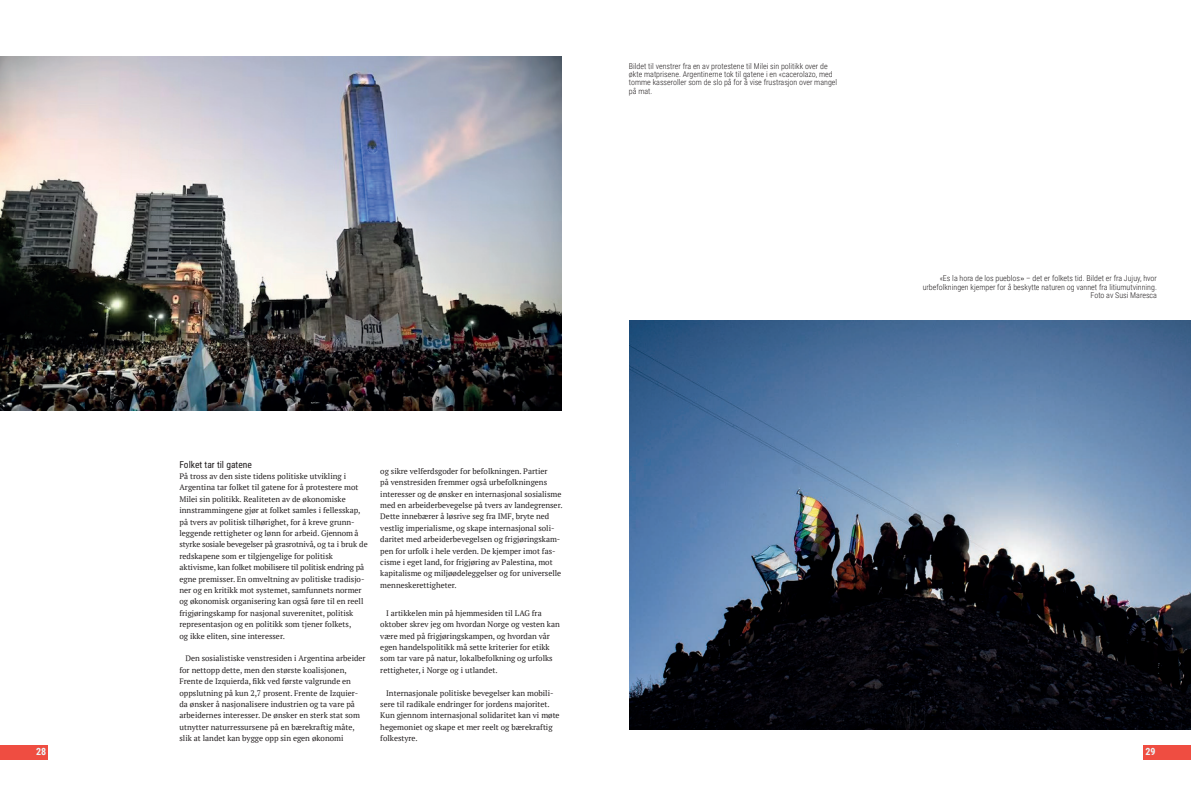
<style>
.page{position:relative;width:1191px;height:794px;background:#fff}
.page>*{position:absolute;margin:0;border:0;box-sizing:border-box;transform-origin:0 0}
.t1{font:700 10px "Roboto Condensed";color:#eaf6f9}
.t2{font:9.5px "Roboto Condensed";color:#231f20}
.t3{font:8px/11.4px "PT Serif";color:#231f20}
.t4{font:300 8px/8.4px "Roboto Condensed";color:#231f20;text-align:right}
.s1{font-family:"Trade Gothic Next LT Pro";font-weight:400}
</style>
<div class="page">
<img style="left:629px;top:320px;width:562px;height:410px">
<img style="left:0;top:57px;width:561px;height:353px">
<div style="left:0;top:745px;width:48px;height:15px;background:#ef4d41"></div>
<div style="left:1142px;top:745px;width:49px;height:15px;background:#ef4d41"></div>
<p class="t4" style="left:629px;top:61px;width:210px;text-align:left">Bildet til venstrer fra en av protestene til Milei sin politikk over de økte matprisene. Argentinerne tok til gatene i en «cacerolazo, med tomme kasseroller som de slo på for å vise frustrasjon over mangel på mat.</p>
<p class="t2" style="left:179px;top:457px;width:74px">Folket tar til gatene</p>
<p class="t3" style="left:179px;top:470px;width:190px">På tross av den siste tidens politiske utvikling i Argentina tar folket til gatene for å protestere mot Milei sin politikk. Realiteten av de økonomiske innstrammingene gjør at folket samles i fellesskap, på tvers av politisk tilhørighet, for å kreve grunn&shy;leggende rettigheter og lønn for arbeid. Gjennom å styrke sosiale bevegelser på grasrotnivå, og ta i bruk de redskapene som er tilgjengelige for politisk aktivisme, kan folket mobilisere til politisk endring på egne premisser. En omveltning av politiske tradisjo&shy;ner og en kritikk mot systemet, samfunnets normer og økonomisk organisering kan også føre til en reell frigjøringskamp for nasjonal suverenitet, politisk representasjon og en politikk som tjener folkets,<br>og ikke eliten, sine interesser.</p>
<p class="t3" style="left:179px;top:653px;width:188px;text-indent:6px">Den sosialistiske venstresiden i Argentina arbeider for nettopp dette, men den største koalisjonen, Frente de Izquierda, fikk ved første valgrunde en oppslutning på kun 2,7 prosent. Frente de Izquier&shy;da ønsker å nasjonalisere industrien og ta vare på arbeidernes interesser. De ønsker en sterk stat som utnytter naturressursene på en bærekraftig måte, slik at landet kan bygge opp sin egen økonomi</p>
<p class="t3" style="left:380px;top:465px;width:184px">og sikre velferdsgoder for befolkningen. Partier<br>på venstresiden fremmer også urbefolkningens interesser og de ønsker en internasjonal sosialisme med en arbeiderbevegelse på tvers av landegrenser.<br>Dette innebærer å løsrive seg fra IMF, bryte ned vestlig imperialisme, og skape internasjonal soli&shy;daritet med arbeiderbevegelsen og frigjøringskam&shy;pen for urfolk i hele verden. De kjemper imot fas&shy;cisme i eget land, for frigjøring av Palestina, mot kapitalisme og miljøødeleggelser og for universelle menneskerettigheter.</p>
<p class="t3" style="left:380px;top:607px;width:181px;text-indent:6px">I artikkelen min på hjemmesiden til LAG fra oktober skrev jeg om hvordan Norge og vesten kan være med på frigjøringskampen, og hvordan vår egen handelspolitikk må sette kriterier for etikk som tar vare på natur, lokalbefolkning og urfolks rettigheter, i Norge og i utlandet.</p>
<p class="t3" style="left:380px;top:687px;width:181px;text-indent:6px">Internasjonale politiske bevegelser kan mobili&shy;sere til radikale endringer for jordens majoritet.<br>Kun gjennom internasjonal solidaritet kan vi møte hegemoniet og skape et mer reelt og bærekraftig folkestyre.</p>
<p class="t4" style="left:922px;top:274px;width:236px">«Es la hora de los pueblos<span class="s1">»</span> – det er folkets tid. Bildet er fra Jujuy, hvor urbefolkningen kjemper for å beskytte naturen og vannet fra litiumutvinning.<br>Foto av Susi Maresca</p>
<p class="t1" style="left:36px;top:744px;width:12px">28</p>
<p class="t1" style="left:1145px;top:744px;width:12px">29</p>
</div>
